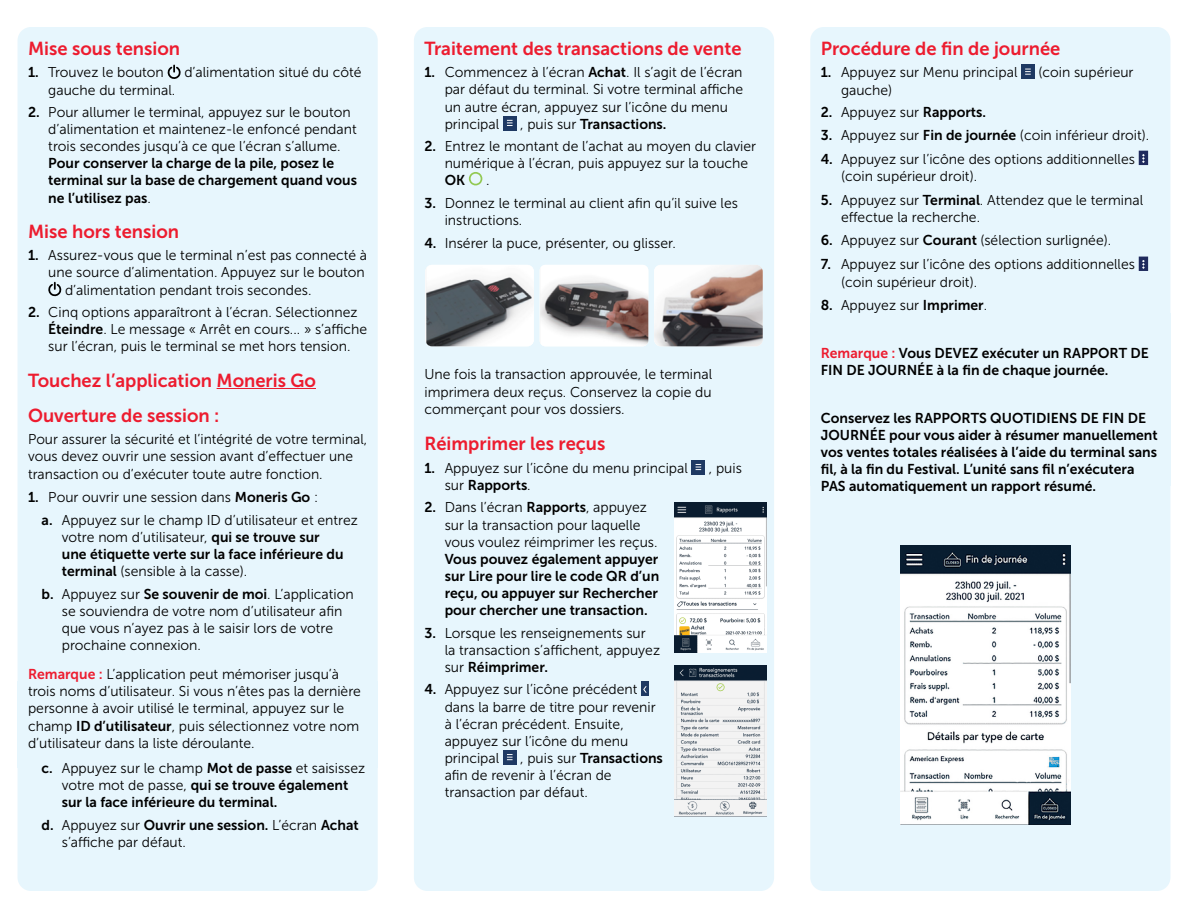
<style>
.page{position:relative;width:1188px;height:918px;background:#fff}
.page>*{position:absolute;margin:0;border:0;box-sizing:border-box;transform-origin:0 0}
.Subheader{font:18.75px "Museo Sans 700";color:#ed1c2f}
.Body{font:14.25px/17.1px "Museo Sans 300";color:#000}
.Body-2{font:14.25px/17.1px "Museo Sans 700";color:#000}
.s1{font-family:"Museo Sans 700"}
.s2{font-family:"Museo Sans 700";color:#ed1c2f}
.s3{font-family:"Museo Sans 300"}
.s4{color:#ed1c2f}
</style>
<div class="page">
<div style="left:18px;top:27px;width:360px;height:864px;background:#e7f6fd;border-radius:14px"></div>
<div style="left:414px;top:27px;width:360px;height:864px;background:#e7f6fd;border-radius:14px"></div>
<div style="left:810px;top:27px;width:360px;height:864px;background:#e7f6fd;border-radius:14px"></div>
<hr style="left:217px;top:388px;width:99px;height:1px;background:#ed1c2f">
<svg style="left:168px;top:65px;width:13px;height:14px"></svg>
<svg style="left:48px;top:282px;width:13px;height:14px"></svg>
<div style="left:503px;top:116px;width:14px;height:14px;background:#1e3963"></div>
<svg style="left:507px;top:120px;width:6px;height:6px"></svg>
<svg style="left:469px;top:172px;width:13px;height:13px"></svg>
<div style="left:692px;top:460px;width:13px;height:14px;background:#1e3963"></div>
<svg style="left:696px;top:464px;width:5px;height:6px"></svg>
<div style="left:641px;top:682px;width:8px;height:14px;background:#1e3963"></div>
<svg style="left:643px;top:686px;width:4px;height:7px"></svg>
<div style="left:503px;top:750px;width:14px;height:14px;background:#1e3963"></div>
<svg style="left:507px;top:754px;width:6px;height:6px"></svg>
<div style="left:1021px;top:65px;width:14px;height:14px;background:#1e3963"></div>
<svg style="left:1025px;top:69px;width:6px;height:6px"></svg>
<svg style="left:1139px;top:151px;width:9px;height:14px"></svg>
<svg style="left:1139px;top:257px;width:9px;height:14px"></svg>
<img style="left:675px;top:502px;width:91px;height:151px">
<img style="left:675px;top:666px;width:91px;height:150px">
<img style="left:900px;top:545px;width:170px;height:280px">
<img style="left:654px;top:265px;width:109px;height:81px">
<img style="left:425px;top:265px;width:109px;height:81px">
<img style="left:540px;top:265px;width:108px;height:81px">
<p class="Subheader" style="left:28px;top:38px;width:154px">Mise sous tension</p>
<p class="Body" style="left:28px;top:64px;width:137px"><span class="s1">1.</span> Trouvez le bouton</p>
<p class="Body" style="left:184px;top:64px;width:179px">d’alimentation situé du côté</p>
<p class="Body" style="left:48px;top:81px;width:129px">gauche du terminal.</p>
<p class="Body" style="left:48px;top:104px;width:310px;text-indent:-20px"><span class="s1">2.</span> Pour allumer le terminal, appuyez sur le bouton d’alimentation et maintenez-le enfoncé pendant trois secondes jusqu’à ce que l’écran s’allume.<br><span class="s1">Pour conserver la charge de la pile, posez le terminal sur la base de chargement quand vous ne l’utilisez pas</span>.</p>
<p class="Subheader" style="left:28px;top:221px;width:153px">Mise hors tension</p>
<p class="Body" style="left:28px;top:247px;width:341px"><span class="s1">1.</span> Assurez-vous que le terminal n’est pas connecté à</p>
<p class="Body" style="left:48px;top:264px;width:318px">une source d’alimentation. Appuyez sur le bouton</p>
<p class="Body" style="left:65px;top:281px;width:248px">d’alimentation pendant trois secondes.</p>
<p class="Body" style="left:48px;top:304px;width:320px;text-indent:-20px"><span class="s1">2.</span> Cinq options apparaîtront à l’écran. Sélectionnez<br><span class="s1">Éteindre</span>. Le message « Arrêt en cours... » s’affiche sur l’écran, puis le terminal se met hors tension.</p>
<p class="Subheader" style="left:28px;top:370px;width:289px">Touchez l’application Moneris Go</p>
<p class="Subheader" style="left:28px;top:405px;width:193px">Ouverture de session :</p>
<p class="Body" style="left:28px;top:431px;width:341px">Pour assurer la sécurité et l’intégrité de votre terminal, vous devez ouvrir une session avant d’effectuer une transaction ou d’exécuter toute autre fonction.</p>
<p class="Body" style="left:28px;top:489px;width:292px"><span class="s1">1.</span> Pour ouvrir une session dans <span class="s1">Moneris Go</span> :</p>
<p class="Body" style="left:62px;top:512px;width:298px;text-indent:-20px"><span class="s1">a.</span> Appuyez sur le champ ID d’utilisateur et entrez votre nom d’utilisateur, <span class="s1">qui se trouve sur<br>une étiquette verte sur la face inférieure du terminal</span> (sensible à la casse).</p>
<p class="Body" style="left:62px;top:585px;width:293px;text-indent:-20px"><span class="s1">b.</span> Appuyez sur <span class="s1">Se souvenir de moi</span>. L’application se souviendra de votre nom d’utilisateur afin que vous n’ayez pas à le saisir lors de votre prochaine connexion.</p>
<p class="Body" style="left:28px;top:666px;width:334px"><span class="s2">Remarque :</span> L’application peut mémoriser jusqu’à trois noms d’utilisateur. Si vous n’êtes pas la dernière personne à avoir utilisé le terminal, appuyez sur le champ <span class="s1">ID d’utilisateur</span>, puis sélectionnez votre nom d’utilisateur dans la liste déroulante.</p>
<p class="Body-2" style="left:62px;top:759px;width:305px;text-indent:-20px">c. <span class="s3">Appuyez sur le champ</span> Mot de passe <span class="s3">et saisissez votre mot de passe,</span> qui se trouve également sur la face inférieure du terminal.</p>
<p class="Body" style="left:62px;top:816px;width:298px;text-indent:-20px"><span class="s1">d.</span> Appuyez sur <span class="s1">Ouvrir une session.</span> L’écran <span class="s1">Achat </span>s’affiche par défaut.</p>
<p class="Subheader" style="left:424px;top:38px;width:319px">Traitement des transactions de vente</p>
<p class="Body" style="left:445px;top:64px;width:300px;text-indent:-20px"><span class="s1">1.</span> Commencez à l’écran <span class="s1">Achat</span>. Il s’agit de l’écran par défaut du terminal. Si votre terminal affiche un autre écran, appuyez sur l’icône du menu principal</p>
<p class="Body-2" style="left:520px;top:115px;width:148px"><span class="s3">, puis sur</span> Transactions.</p>
<p class="Body" style="left:445px;top:138px;width:313px;text-indent:-20px"><span class="s1">2.</span> Entrez le montant de l’achat au moyen du clavier numérique à l’écran, puis appuyez sur la touche<br><span class="s1">OK</span></p>
<p class="Body" style="left:486px;top:172px;width:5px">.</p>
<p class="Body" style="left:445px;top:195px;width:295px;text-indent:-20px"><span class="s1">3.</span> Donnez le terminal au client afin qu’il suive les instructions.</p>
<p class="Body" style="left:424px;top:234px;width:253px"><span class="s1">4.</span> Insérer la puce, présenter, ou glisser.</p>
<p class="Body" style="left:424px;top:366px;width:289px;text-align:justify">Une fois la transaction approuvée, le terminal imprimera deux reçus. Conservez la copie du commerçant pour vos dossiers.</p>
<p class="Subheader" style="left:424px;top:433px;width:182px">Réimprimer les reçus</p>
<p class="Body" style="left:424px;top:460px;width:265px"><span class="s1">1.</span> Appuyez sur l’icône du menu principal</p>
<p class="Body" style="left:709px;top:460px;width:35px">, puis</p>
<p class="Body-2" style="left:445px;top:476px;width:88px"><span class="s3">sur</span> Rapports<span class="s3">.</span></p>
<p class="Body-2" style="left:445px;top:499px;width:216px;text-indent:-20px">2. <span class="s3">Dans l’écran</span> Rapports<span class="s3">, appuyez sur la transaction pour laquelle vous voulez réimprimer les reçus.<br></span>Vous pouvez également appuyer sur Lire pour lire le code QR d’un reçu, ou appuyer sur Rechercher pour chercher une transaction.</p>
<p class="Body" style="left:445px;top:624px;width:217px;text-indent:-20px"><span class="s1">3.</span> Lorsque les renseignements sur<br>la transaction s’affichent, appuyez sur <span class="s1">Réimprimer.</span></p>
<p class="Body" style="left:445px;top:681px;width:213px;text-indent:-20px"><span class="s1">4.</span> Appuyez sur l’icône précédent dans la barre de titre pour revenir à l’écran précédent. Ensuite, appuyez sur l’icône du menu principal</p>
<p class="Body" style="left:445px;top:750px;width:220px;text-indent:76px">, puis sur <span class="s1">Transactions </span>afin de revenir à l’écran de transaction par défaut.</p>
<p class="Subheader" style="left:821px;top:38px;width:241px">Procédure de fin de journée</p>
<p class="Body" style="left:821px;top:64px;width:198px"><span class="s1">1.</span> Appuyez sur Menu principal</p>
<p class="Body" style="left:1038px;top:64px;width:97px">(coin supérieur</p>
<p class="Body" style="left:841px;top:81px;width:53px">gauche)</p>
<p class="Body-2" style="left:821px;top:104px;width:167px">2. <span class="s3">Appuyez sur</span> Rapports.</p>
<p class="Body" style="left:821px;top:126px;width:330px"><span class="s1">3.</span> Appuyez sur <span class="s1">Fin de journée</span> (coin inférieur droit).</p>
<p class="Body" style="left:841px;top:150px;width:295px;text-indent:-20px"><span class="s1">4.</span> Appuyez sur l’icône des options additionnelles (coin supérieur droit).</p>
<p class="Body" style="left:841px;top:191px;width:304px;text-indent:-20px"><span class="s1">5.</span> Appuyez sur <span class="s1">Terminal</span>. Attendez que le terminal effectue la recherche.</p>
<p class="Body" style="left:821px;top:232px;width:292px"><span class="s1">6.</span> Appuyez sur <span class="s1">Courant</span> (sélection surlignée).</p>
<p class="Body" style="left:841px;top:256px;width:295px;text-indent:-20px"><span class="s1">7.</span> Appuyez sur l’icône des options additionnelles (coin supérieur droit).</p>
<p class="Body" style="left:821px;top:297px;width:168px"><span class="s1">8.</span> Appuyez sur <span class="s1">Imprimer</span>.</p>
<p class="Body-2" style="left:821px;top:345px;width:330px"><span class="s4">Remarque :</span> Vous DEVEZ exécuter un RAPPORT DE<br>FIN DE JOURNÉE à la fin de chaque journée.</p>
<p class="Body-2" style="left:821px;top:409px;width:338px">Conservez les RAPPORTS QUOTIDIENS DE FIN DE JOURNÉE pour vous aider à résumer manuellement vos ventes totales réalisées à l’aide du terminal sans fil, à la fin du Festival. L’unité sans fil n’exécutera PAS automatiquement un rapport résumé.</p>
</div>
